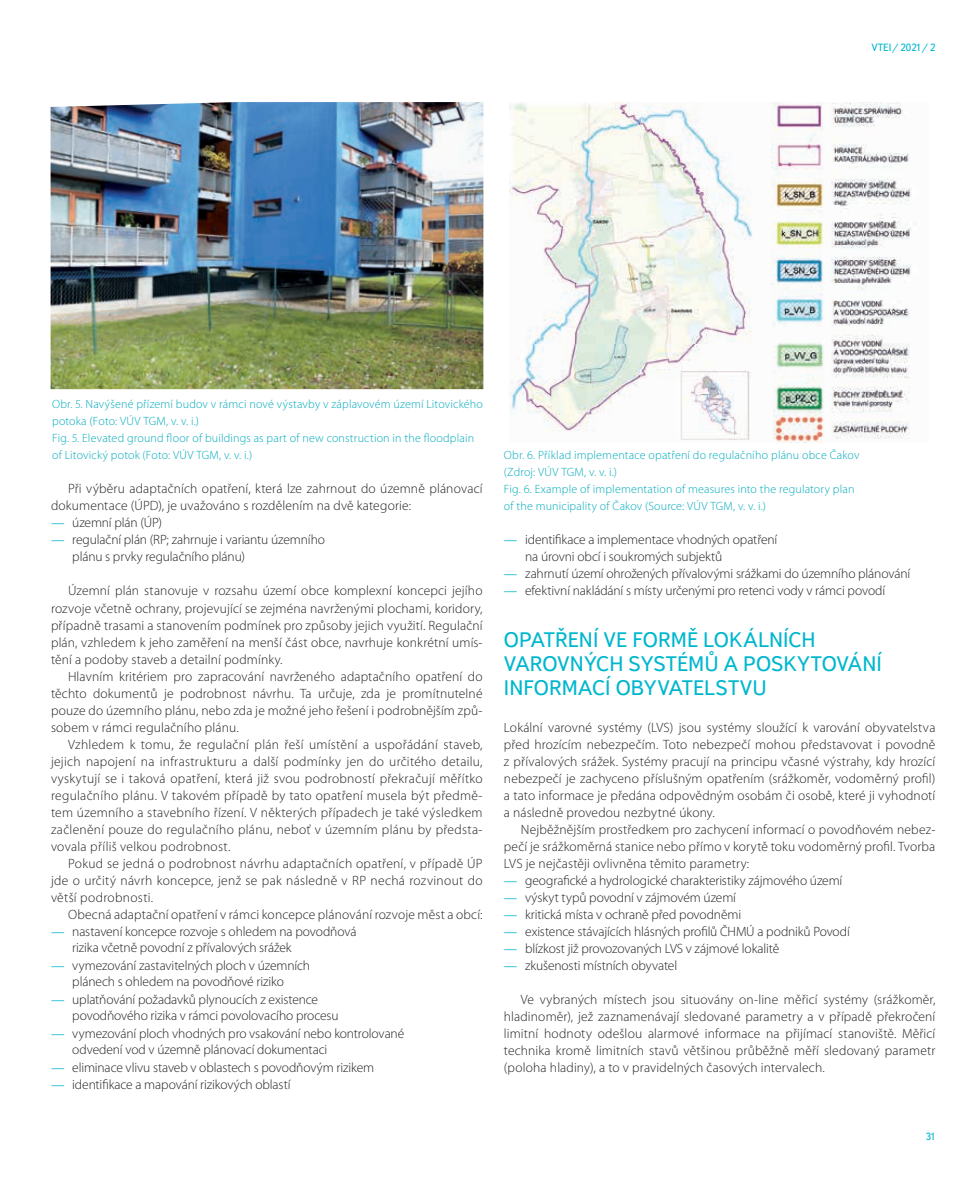
<style>
.page{position:relative;width:978px;height:1191px;background:#fff}
.page>*{position:absolute;margin:0;border:0;box-sizing:border-box;transform-origin:0 0}
.t1{font:21px/24px "Textbook New";color:#00b7ce}
.t2{font:300 13.5px/17px "Myriad Pro";letter-spacing:-.005em;color:#231f20;text-align:justify}
.t3{font:300 12px/17px "Myriad Pro";letter-spacing:.015em;color:#00aabc}
.t4{font:10.5px "Textbook New";color:#00b7ce}
.s1{font-family:"Chaparral Pro";font-weight:400;color:#00b7ce}
</style>
<div class="page">
<img style="left:51px;top:102px;width:432px;height:287px">
<img style="left:510px;top:102px;width:405px;height:340px">
<p class="t4" style="left:871px;top:41px;width:66px">VTEI/ 2021/ 2</p>
<p class="t3" style="left:52px;top:396px;width:432px">Obr. 5. Navýšené přízemí budov v rámci nové výstavby v záplavovém území Litovického potoka (Foto: VÚV TGM, v. v. i.)<br>Fig. 5. Elevated ground floor of buildings as part of new construction in the floodplain of Litovický potok (Foto: VÚV TGM, v. v. i.)</p>
<p class="t2" style="left:51px;top:480px;width:433px;text-indent:17px">Při výběru adaptačních opatření, která lze zahrnout do územně plánovací dokumentace (ÚPD), je uvažováno s rozdělením na dvě kategorie:</p>
<p class="t2" style="left:51px;top:514px;width:113px"><span class="s1">—</span> územní plán (ÚP)</p>
<p class="t2" style="left:72px;top:531px;width:254px;line-height:16.5px;text-indent:-21px"><span class="s1">—</span> regulační plán (RP; zahrnuje i variantu územního plánu s prvky regulačního plánu)</p>
<p class="t2" style="left:51px;top:582px;width:433px;text-indent:17px">Územní plán stanovuje v rozsahu území obce komplexní koncepci jejího rozvoje včetně ochrany, projevující se zejména navrženými plochami, koridory, případně trasami a stanovením podmínek pro způsoby jejich využití. Regulační plán, vzhledem k jeho zaměření na menší část obce, navrhuje konkrétní umís&shy;tění a podoby staveb a detailní podmínky.</p>
<p class="t2" style="left:51px;top:667px;width:433px;text-indent:17px">Hlavním kritériem pro zapracování navrženého adaptačního opatření do těchto dokumentů je podrobnost návrhu. Ta určuje, zda je promítnutelné pouze do územního plánu, nebo zda je možné jeho řešení i podrobnějším způ&shy;sobem v rámci regulačního plánu.</p>
<p class="t2" style="left:51px;top:735px;width:433px;text-indent:17px">Vzhledem k tomu, že regulační plán řeší umístění a uspořádání staveb, jejich napojení na infrastrukturu a další podmínky jen do určitého detailu, vyskytují se i taková opatření, která již svou podrobností překračují měřítko regulačního plánu. V takovém případě by tato opatření musela být předmě&shy;tem územního a stavebního řízení. V některých případech je také výsledkem začlenění pouze do regulačního plánu, neboť v územním plánu by předsta&shy;vovala příliš velkou podrobnost.</p>
<p class="t2" style="left:51px;top:854px;width:433px;text-indent:17px">Pokud se jedná o podrobnost návrhu adaptačních opatření, v případě ÚP jde o určitý návrh koncepce, jenž se pak následně v RP nechá rozvinout do větší podrobnosti.</p>
<p class="t2" style="left:68px;top:905px;width:416px">Obecná adaptační opatření v rámci koncepce plánování rozvoje měst a obcí:</p>
<p class="t2" style="left:72px;top:923px;width:286px;line-height:16.5px;text-indent:-21px"><span class="s1">—</span> nastavení koncepce rozvoje s ohledem na povodňová rizika včetně povodní z přívalových srážek</p>
<p class="t2" style="left:51px;top:957px;width:261px;line-height:16.5px;text-align:center"><span class="s1">—</span> vymezování zastavitelných ploch v územních plánech s ohledem na povodňové riziko</p>
<p class="t2" style="left:72px;top:991px;width:268px;line-height:16.5px;text-indent:-21px"><span class="s1">—</span> uplatňování požadavků plynoucích z existence povodňového rizika v rámci povolovacího procesu</p>
<p class="t2" style="left:72px;top:1025px;width:334px;line-height:16.5px;text-indent:-21px"><span class="s1">—</span> vymezování ploch vhodných pro vsakování nebo kontrolované odvedení vod v územně plánovací dokumentaci</p>
<p class="t2" style="left:51px;top:1058px;width:325px"><span class="s1">—</span> eliminace vlivu staveb v oblastech s povodňovým rizikem</p>
<p class="t2" style="left:51px;top:1075px;width:241px"><span class="s1">—</span> identifikace a mapování rizikových oblastí</p>
<p class="t3" style="left:504px;top:447px;width:357px">Obr. 6. Příklad implementace opatření do regulačního plánu obce Čakov (Zdroj: VÚV TGM, v. v. i.)<br>Fig. 6. Example of implementation of measures into the regulatory plan of the municipality of Čakov (Source: VÚV TGM, v. v. i.)</p>
<p class="t2" style="left:525px;top:531px;width:254px;line-height:16.5px;text-indent:-21px"><span class="s1">—</span> identifikace a implementace vhodných opatření na úrovni obcí i soukromých subjektů</p>
<p class="t2" style="left:504px;top:565px;width:408px"><span class="s1">—</span> zahrnutí území ohrožených přívalovými srážkami do územního plánování</p>
<p class="t2" style="left:504px;top:582px;width:383px"><span class="s1">—</span> efektivní nakládání s místy určenými pro retenci vody v rámci povodí</p>
<h1 class="t1" style="left:504px;top:627px;width:379px">OPATŘENÍ VE FORMĚ LOKÁLNÍCH<br>VAROVNÝCH SYSTÉMŮ A POSKYTOVÁNÍ<br>INFORMACÍ OBYVATELSTVU</h1>
<p class="t2" style="left:504px;top:718px;width:433px">Lokální varovné systémy (LVS) jsou systémy sloužící k varování obyvatelstva před hrozícím nebezpečím. Toto nebezpečí mohou představovat i povodně z přívalových srážek. Systémy pracují na principu včasné výstrahy, kdy hrozící nebezpečí je zachyceno příslušným opatřením (srážkoměr, vodoměrný profil) a tato informace je předána odpovědným osobám či osobě, které ji vyhodnotí a následně provedou nezbytné úkony.</p>
<p class="t2" style="left:504px;top:820px;width:433px;text-indent:17px">Nejběžnějším prostředkem pro zachycení informací o povodňovém nebez&shy;pečí je srážkoměrná stanice nebo přímo v korytě toku vodoměrný profil. Tvorba LVS je nejčastěji ovlivněna těmito parametry:</p>
<p class="t2" style="left:504px;top:871px;width:340px"><span class="s1">—</span> geografické a hydrologické charakteristiky zájmového území</p>
<p class="t2" style="left:504px;top:888px;width:234px"><span class="s1">—</span> výskyt typů povodní v zájmovém území</p>
<p class="t2" style="left:504px;top:905px;width:239px"><span class="s1">—</span> kritická místa v ochraně před povodněmi</p>
<p class="t2" style="left:504px;top:922px;width:347px"><span class="s1">—</span> existence stávajících hlásných profilů ČHMÚ a podniků Povodí</p>
<p class="t2" style="left:504px;top:939px;width:277px"><span class="s1">—</span> blízkost již provozovaných LVS v zájmové lokalitě</p>
<p class="t2" style="left:504px;top:956px;width:175px"><span class="s1">—</span> zkušenosti místních obyvatel</p>
<p class="t2" style="left:504px;top:990px;width:433px;text-indent:17px">Ve vybraných místech jsou situovány on-line měřicí systémy (srážkoměr, hladinoměr), jež zaznamenávají sledované parametry a v případě překročení limitní hodnoty odešlou alarmové informace na přijímací stanoviště. Měřicí technika kromě limitních stavů většinou průběžně měří sledovaný parametr (poloha hladiny), a to v pravidelných časových intervalech.</p>
<p class="t4" style="left:926px;top:1130px;width:11px">31</p>
</div>
